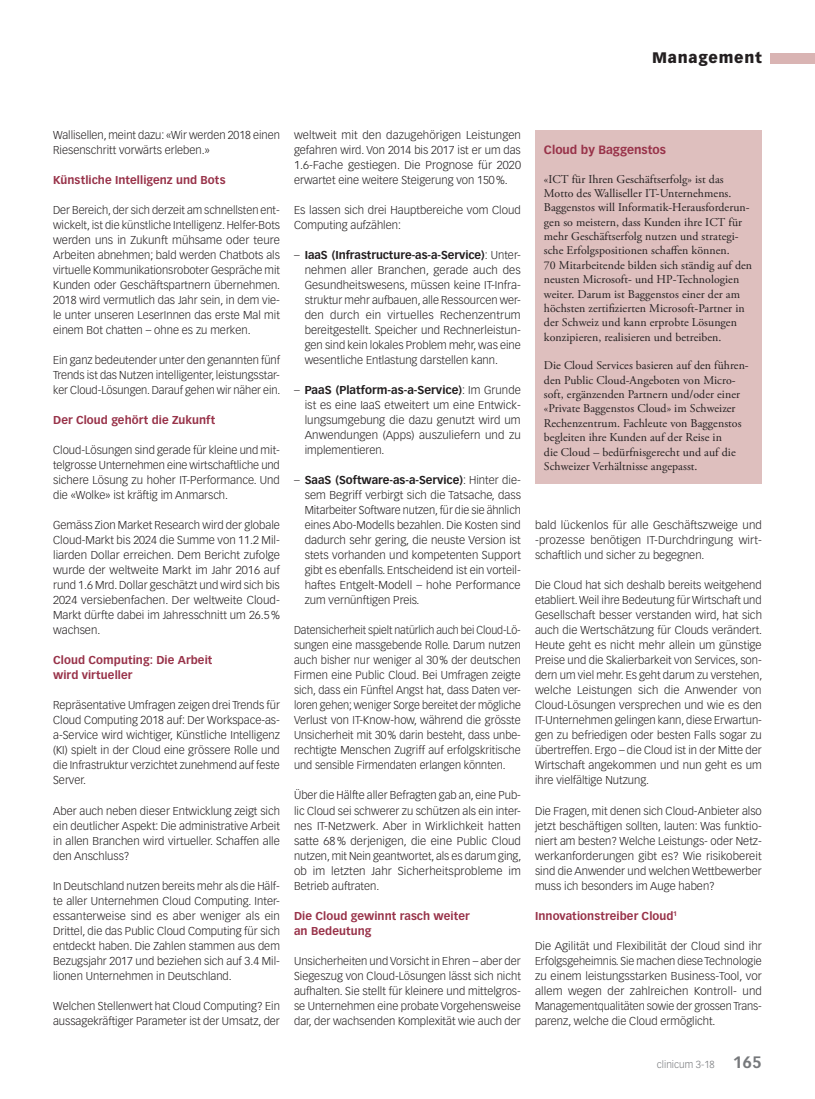
<style>
.page{position:relative;width:815px;height:1099px;background:#fff}
.page>*{position:absolute;margin:0;border:0;box-sizing:border-box;transform-origin:0 0}
.t1{font:900 15px "Vectora LT Std";letter-spacing:.05em;color:#231f20}
.Kastentext{font:11.88px/14.4px "Adobe Garamond Pro";letter-spacing:.005em;color:#231f20}
.Kastentitel{font:700 11.88px "Vectora LT Std";color:#983249}
.Lauftext{font:300 11.25px/15px "Vectora LT Std";color:#231f20;text-align:justify}
.Lauftext-2{font:300 11.25px/15px "Vectora LT Std";color:#231f20;text-align:justify;scale:.95 1}
.ZT_MM{font:700 11.25px/15px "Vectora LT Std";letter-spacing:.005em;color:#983249}
.t2{font:300 10px "Vectora LT Std";color:#76787b}
.s1{font-weight:700}
.s2{font-weight:700;font-size:16.25px}
</style>
<div class="page">
<div style="left:770px;top:53px;width:45px;height:10px;background:#d9b4b3"></div>
<div style="left:535px;top:130px;width:227px;height:354px;background:#debfbe"></div>
<h1 class="t1" style="left:652px;top:49px;width:111px">Management</h1>
<p class="Lauftext" style="left:53px;top:128px;width:228px">Wallisellen, meint dazu: «Wir werden 2018 einen<br>Riesenschritt vorwärts erleben.»</p>
<p class="ZT_MM" style="left:53px;top:173px;width:174px">Künstliche Intelligenz und Bots</p>
<p class="Lauftext" style="left:53px;top:203px;width:229px">Der Bereich, der sich derzeit am schnellsten ent&shy;wickelt, ist die künstliche Intelligenz. Helfer-Bots werden uns in Zukunft mühsame oder teure Arbeiten abnehmen; bald werden Chatbots als virtuelle Kommunikationsroboter Gespräche mit Kunden oder Geschäftspartnern übernehmen.<br>2018 wird vermutlich das Jahr sein, in dem vie&shy;le unter unseren LeserInnen das erste Mal mit einem Bot chatten – ohne es zu merken.</p>
<p class="Lauftext" style="left:53px;top:353px;width:229px">Ein ganz bedeutender unter den genannten fünf Trends ist das Nutzen intelligenter, leistungsstar&shy;ker Cloud-Lösungen. Darauf gehen wir näher ein.</p>
<p class="ZT_MM" style="left:53px;top:413px;width:164px">Der Cloud gehört die Zukunft</p>
<p class="Lauftext" style="left:53px;top:443px;width:228px">Cloud-Lösungen sind gerade für kleine und mit&shy;telgrosse Unternehmen eine wirtschaftliche und sichere Lösung zu hoher IT-Performance. Und die «Wolke» ist kräftig im Anmarsch.</p>
<p class="Lauftext" style="left:53px;top:518px;width:228px">Gemäss Zion Market Research wird der globale Cloud-Markt bis 2024 die Summe von 11.2 Mil&shy;liarden Dollar erreichen. Dem Bericht zufolge wurde der weltweite Markt im Jahr 2016 auf rund 1.6 Mrd. Dollar geschätzt und wird sich bis 2024 versiebenfachen. Der weltweite Cloud-Markt dürfte dabei im Jahresschnitt um 26.5% wachsen.</p>
<p class="ZT_MM" style="left:53px;top:653px;width:161px">Cloud Computing: Die Arbeit wird virtueller</p>
<p class="Lauftext" style="left:53px;top:698px;width:228px">Repräsentative Umfragen zeigen drei Trends für Cloud Computing 2018 auf: Der Workspace-as&shy;a-Service wird wichtiger, Künstliche Intelligenz (KI) spielt in der Cloud eine grössere Rolle und die Infrastruktur verzichtet zunehmend auf feste Server.</p>
<p class="Lauftext" style="left:53px;top:803px;width:228px">Aber auch neben dieser Entwicklung zeigt sich ein deutlicher Aspekt: Die administrative Arbeit in allen Branchen wird virtueller. Schaffen alle den Anschluss?</p>
<p class="Lauftext" style="left:53px;top:878px;width:228px">In Deutschland nutzen bereits mehr als die Hälf&shy;te aller Unternehmen Cloud Computing. Inter&shy;essanterweise sind es aber weniger als ein Drittel, die das Public Cloud Computing für sich entdeckt haben. Die Zahlen stammen aus dem Bezugsjahr 2017 und beziehen sich auf 3.4 Mil&shy;lionen Unternehmen in Deutschland.</p>
<p class="Lauftext" style="left:53px;top:998px;width:228px">Welchen Stellenwert hat Cloud Computing? Ein aussagekräftiger Parameter ist der Umsatz, der</p>
<p class="Lauftext" style="left:294px;top:128px;width:228px">weltweit mit den dazugehörigen Leistungen gefahren wird. Von 2014 bis 2017 ist er um das 1.6-Fache gestiegen. Die Prognose für 2020 erwartet eine weitere Steigerung von 150%.</p>
<p class="Lauftext" style="left:294px;top:203px;width:228px">Es lassen sich drei Hauptbereiche vom Cloud<br>Computing aufzählen:</p>
<p class="Lauftext" style="left:305px;top:248px;width:218px;text-indent:-11px">– <span class="s1">IaaS (Infrastructure-as-a-Service)</span>: Unter&shy;nehmen aller Branchen, gerade auch des Gesundheitswesens, müssen keine IT-Infra&shy;struktur mehr aufbauen, alle Ressourcen wer&shy;den durch ein virtuelles Rechenzentrum bereitgestellt. Speicher und Rechnerleistun&shy;gen sind kein lokales Problem mehr, was eine wesentliche Entlastung darstellen kann.</p>
<p class="Lauftext" style="left:305px;top:383px;width:218px;text-indent:-11px">– <span class="s1">PaaS (Platform-as-a-Service)</span>: Im Grunde ist es eine IaaS etweitert um eine Entwick&shy;lungsumgebung die dazu genutzt wird um Anwendungen (Apps) auszuliefern und zu implementieren.</p>
<p class="Lauftext" style="left:305px;top:473px;width:218px;text-indent:-11px">– <span class="s1">SaaS (Software-as-a-Service)</span>: Hinter die&shy;sem Begriff verbirgt sich die Tatsache, dass Mitarbeiter Software nutzen, für die sie ähnlich eines Abo-Modells bezahlen. Die Kosten sind dadurch sehr gering, die neuste Version ist stets vorhanden und kompetenten Support gibt es ebenfalls. Entscheidend ist ein vorteil&shy;haftes Entgelt-Modell – hohe Performance zum vernünftigen Preis.</p>
<p class="Lauftext-2" style="left:294px;top:623px;width:240px">Datensicherheit spielt natürlich auch bei Cloud-Lö&shy;sungen eine massgebende Rolle. Darum nutzen auch bisher nur weniger al 30% der deutschen Firmen eine Public Cloud. Bei Umfragen zeigte sich, dass ein Fünftel Angst hat, dass Daten ver&shy;loren gehen; weniger Sorge bereitet der mögliche Verlust von IT-Know-how, während die grösste Unsicherheit mit 30% darin besteht, dass unbe&shy;rechtigte Menschen Zugriff auf erfolgskritische und sensible Firmendaten erlangen könnten.</p>
<p class="Lauftext" style="left:294px;top:788px;width:229px">Über die Hälfte aller Befragten gab an, eine Pub&shy;lic Cloud sei schwerer zu schützen als ein inter&shy;nes IT-Netzwerk. Aber in Wirklichkeit hatten satte 68% derjenigen, die eine Public Cloud nutzen, mit Nein geantwortet, als es darum ging, ob im letzten Jahr Sicherheitsprobleme im Betrieb auftraten.</p>
<p class="ZT_MM" style="left:294px;top:908px;width:177px">Die Cloud gewinnt rasch weiter an Bedeutung</p>
<p class="Lauftext" style="left:294px;top:953px;width:228px">Unsicherheiten und Vorsicht in Ehren – aber der Siegeszug von Cloud-Lösungen lässt sich nicht aufhalten. Sie stellt für kleinere und mittelgros&shy;se Unternehmen eine probate Vorgehensweise dar, der wachsenden Komplexität wie auch der</p>
<p class="Kastentitel" style="left:544px;top:143px;width:124px">Cloud by Baggenstos</p>
<p class="Kastentext" style="left:544px;top:172px;width:210px">«ICT für Ihren Geschäftserfolg» ist das Motto des Walliseller IT-Unternehmens.<br>Baggenstos will Informatik-Herausforderun&shy;gen so meistern, dass Kunden ihre ICT für mehr Geschäftserfolg nutzen und strategi&shy;sche Erfolgspositionen schaffen können.<br>70 Mitarbeitende bilden sich ständig auf den neusten Microsoft- und HP-Technologien weiter. Darum ist Baggenstos einer der am höchsten zertifizierten Microsoft-Partner in der Schweiz und kann erprobte Lösungen konzipieren, realisieren und betreiben.</p>
<p class="Kastentext" style="left:544px;top:359px;width:206px">Die Cloud Services basieren auf den führen&shy;den Public Cloud-Angeboten von Micro&shy;soft, ergänzenden Partnern und/oder einer «Private Baggenstos Cloud» im Schweizer Rechenzentrum. Fachleute von Baggenstos begleiten ihre Kunden auf der Reise in<br>die Cloud – bedürfnisgerecht und auf die Schweizer Verhältnisse angepasst.</p>
<p class="Lauftext" style="left:535px;top:518px;width:228px">bald lückenlos für alle Geschäftszweige und -prozesse benötigen IT-Durchdringung wirt&shy;schaftlich und sicher zu begegnen.</p>
<p class="Lauftext" style="left:535px;top:578px;width:229px">Die Cloud hat sich deshalb bereits weitgehend etabliert. Weil ihre Bedeutung für Wirtschaft und Gesellschaft besser verstanden wird, hat sich auch die Wertschätzung für Clouds verändert.<br>Heute geht es nicht mehr allein um günstige Preise und die Skalierbarkeit von Services, son&shy;dern um viel mehr. Es geht darum zu verstehen, welche Leistungen sich die Anwender von Cloud-Lösungen versprechen und wie es den IT-Unternehmen gelingen kann, diese Erwartun&shy;gen zu befriedigen oder besten Falls sogar zu übertreffen. Ergo – die Cloud ist in der Mitte der Wirtschaft angekommen und nun geht es um ihre vielfältige Nutzung.</p>
<p class="Lauftext" style="left:535px;top:803px;width:228px">Die Fragen, mit denen sich Cloud-Anbieter also jetzt beschäftigen sollten, lauten: Was funktio&shy;niert am besten? Welche Leistungs- oder Netz&shy;werkanforderungen gibt es? Wie risikobereit sind die Anwender und welchen Wettbewerber muss ich besonders im Auge haben?</p>
<p class="ZT_MM" style="left:535px;top:908px;width:144px">Innovationstreiber Cloud<sup>1</sup></p>
<p class="Lauftext" style="left:535px;top:938px;width:228px">Die Agilität und Flexibilität der Cloud sind ihr Erfolgsgeheimnis. Sie machen diese Technologie zu einem leistungsstarken Business-Tool, vor allem wegen der zahlreichen Kontroll- und Managementqualitäten sowie der grossen Trans&shy;parenz, welche die Cloud ermöglicht.</p>
<p class="t2" style="left:657px;top:1058px;width:106px">clinicum 3-18 <span class="s2">165</span></p>
</div>
